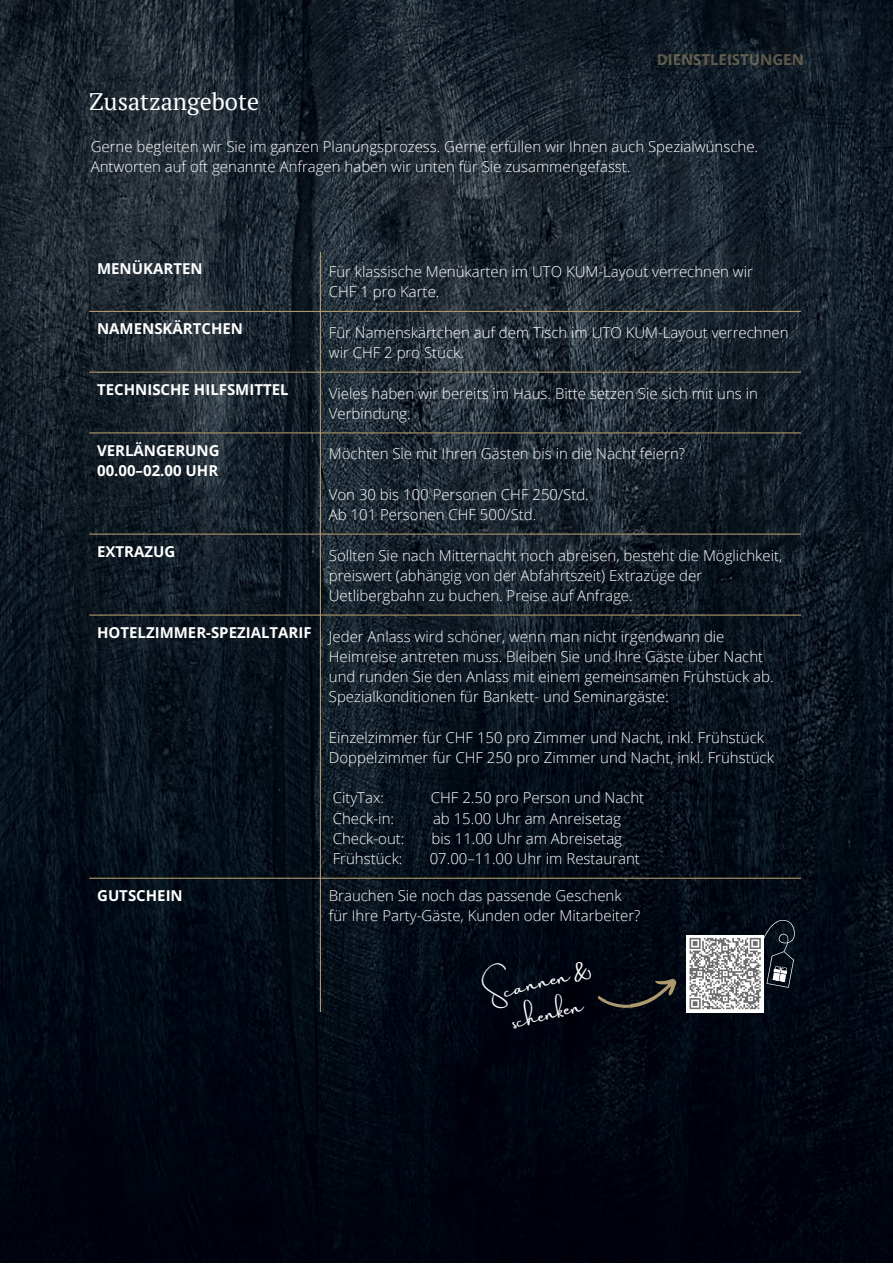
<style>
.page{position:relative;width:893px;height:1264px;background:#fff}
.page>*{position:absolute;margin:0;border:0;box-sizing:border-box;transform-origin:0 0}
.t1{font:24px "PT Serif";color:#fff}
.t2{font:18px "Amsterdam Two";color:#fff}
.t3{font:300 15px/20.2px "Open Sans";color:#fff}
.t4{font:700 15px "Open Sans";color:#fff}
.t5{font:700 15px "Open Sans";color:#ae986e}
</style>
<div class="page">
<img style="left:0;top:0;width:892px;height:1262px">
<hr style="left:320px;top:252px;width:1px;height:760px;background:#ae986e">
<hr style="left:89px;top:311px;width:711px;height:1px;background:#ae986e">
<hr style="left:89px;top:371px;width:711px;height:2px;background:#ae986e">
<hr style="left:89px;top:432px;width:711px;height:1px;background:#ae986e">
<hr style="left:89px;top:533px;width:711px;height:1px;background:#ae986e">
<hr style="left:89px;top:614px;width:711px;height:1px;background:#ae986e">
<hr style="left:89px;top:877px;width:711px;height:1px;background:#ae986e">
<svg style="left:597px;top:973px;width:83px;height:44px"></svg>
<div style="left:686px;top:934px;width:78px;height:78px;background:linear-gradient(to right,#fff,#fff)"></div>
<svg style="left:688px;top:919px;width:107px;height:90px"></svg>
<p class="t1" style="left:89px;top:85px;width:171px">Zusatzangebote</p>
<p class="t5" style="left:656px;top:49px;width:149px">DIENSTLEISTUNGEN</p>
<p class="t3" style="left:91px;top:136px;width:669px">Gerne begleiten wir Sie im ganzen Planungsprozess. Gerne erfüllen wir Ihnen auch Spezialwünsche.</p>
<p class="t3" style="left:91px;top:156px;width:541px">Antworten auf oft genannte Anfragen haben wir unten für Sie zusammengefasst.</p>
<p class="t4" style="left:97px;top:258px;width:107px">MENÜKARTEN</p>
<p class="t3" style="left:329px;top:261px;width:425px">Für klassische Menükarten im UTO KUM-Layout verrechnen wir</p>
<p class="t3" style="left:329px;top:281px;width:112px">CHF 1 pro Karte.</p>
<p class="t4" style="left:97px;top:318px;width:147px">NAMENSKÄRTCHEN</p>
<p class="t3" style="left:329px;top:322px;width:461px">Für Namenskärtchen auf dem Tisch im UTO KUM-Layout verrechnen wir CHF 2 pro Stück.</p>
<p class="t4" style="left:97px;top:379px;width:193px">TECHNISCHE HILFSMITTEL</p>
<p class="t3" style="left:329px;top:382px;width:430px">Vieles haben wir bereits im Haus. Bitte setzen Sie sich mit uns in</p>
<p class="t3" style="left:329px;top:403px;width:83px">Verbindung.</p>
<p class="t4" style="left:97px;top:439px;width:124px">VERLÄNGERUNG</p>
<p class="t4" style="left:97px;top:460px;width:123px">00.00–02.00 UHR</p>
<p class="t3" style="left:329px;top:443px;width:358px">Möchten Sie mit Ihren Gästen bis in die Nacht feiern?</p>
<p class="t3" style="left:329px;top:484px;width:261px">Von 30 bis 100 Personen CHF 250/Std.</p>
<p class="t3" style="left:329px;top:504px;width:209px">Ab 101 Personen CHF 500/Std.</p>
<p class="t4" style="left:97px;top:541px;width:80px">EXTRAZUG</p>
<p class="t3" style="left:329px;top:544px;width:455px">Sollten Sie nach Mitternacht noch abreisen, besteht die Möglichkeit, preiswert (abhängig von der Abfahrtszeit) Extrazüge der<br>Uetlibergbahn zu buchen. Preise auf Anfrage.</p>
<p class="t4" style="left:97px;top:621px;width:216px">HOTELZIMMER-SPEZIALTARIF</p>
<p class="t3" style="left:329px;top:625px;width:397px">Jeder Anlass wird schöner, wenn man nicht irgendwann die</p>
<p class="t3" style="left:329px;top:645px;width:436px">Heimreise antreten muss. Bleiben Sie und Ihre Gäste über Nacht</p>
<p class="t3" style="left:329px;top:666px;width:446px">und runden Sie den Anlass mit einem gemeinsamen Frühstück ab.</p>
<p class="t3" style="left:329px;top:686px;width:341px">Spezialkonditionen für Bankett- und Seminargäste:</p>
<p class="t3" style="left:329px;top:726px;width:436px">Einzelzimmer für CHF 150 pro Zimmer und Nacht, inkl. Frühstück</p>
<p class="t3" style="left:329px;top:747px;width:446px">Doppelzimmer für CHF 250 pro Zimmer und Nacht, inkl. Frühstück</p>
<p class="t3" style="left:333px;top:787px;width:53px">CityTax:</p>
<p class="t3" style="left:431px;top:787px;width:215px">CHF 2.50 pro Person und Nacht</p>
<p class="t3" style="left:333px;top:807px;width:63px">Check-in:</p>
<p class="t3" style="left:433px;top:807px;width:189px">ab 15.00 Uhr am Anreisetag</p>
<p class="t3" style="left:333px;top:828px;width:73px">Check-out:</p>
<p class="t3" style="left:431px;top:828px;width:192px">bis 11.00 Uhr am Abreisetag</p>
<p class="t3" style="left:333px;top:848px;width:71px">Frühstück:</p>
<p class="t3" style="left:429px;top:848px;width:212px">07.00–11.00 Uhr im Restaurant</p>
<p class="t4" style="left:97px;top:884px;width:87px">GUTSCHEIN</p>
<p class="t3" style="left:329px;top:885px;width:294px">Brauchen Sie noch das passende Geschenk</p>
<p class="t3" style="left:329px;top:905px;width:313px">für Ihre Party-Gäste, Kunden oder Mitarbeiter?</p>
<p class="t2" style="left:485px;top:985px;width:108px;rotate:-14deg">Scannen &amp;</p>
<p class="t2" style="left:510px;top:1012px;width:74px;rotate:-14deg">schenken</p>
</div>
